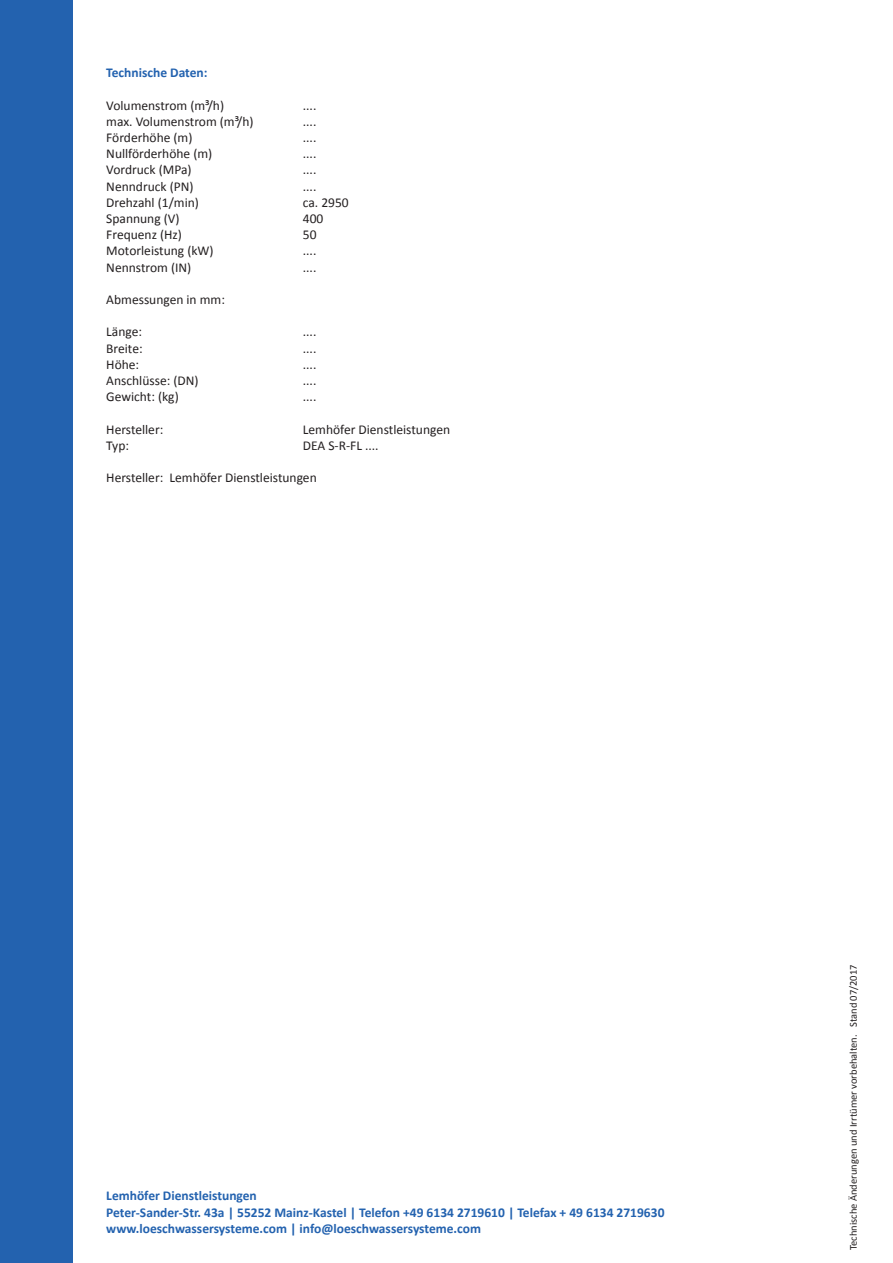
<style>
.page{position:relative;width:893px;height:1263px;background:#fff}
.page>*{position:absolute;margin:0;border:0;box-sizing:border-box;transform-origin:0 0}
.t1{font:13.5px "Calibri";color:#231f20}
.t2{font:700 13.5px "Calibri";color:#2362af}
.t3{font:10.5px "Calibri";color:#231f20}
</style>
<div class="page">
<div style="left:0;top:0;width:72px;height:1263px;background:#2362af"></div>
<p class="t2" style="left:106px;top:64px;width:103px">Technische Daten:</p>
<p class="t1" style="left:106px;top:96px;width:119px">Volumenstrom (m³/h)</p>
<p class="t1" style="left:303px;top:96px;width:15px">....</p>
<p class="t1" style="left:106px;top:113px;width:149px">max. Volumenstrom (m³/h)</p>
<p class="t1" style="left:303px;top:113px;width:15px">....</p>
<p class="t1" style="left:106px;top:129px;width:88px">Förderhöhe (m)</p>
<p class="t1" style="left:303px;top:129px;width:15px">....</p>
<p class="t1" style="left:106px;top:145px;width:108px">Nullförderhöhe (m)</p>
<p class="t1" style="left:303px;top:145px;width:15px">....</p>
<p class="t1" style="left:106px;top:161px;width:87px">Vordruck (MPa)</p>
<p class="t1" style="left:303px;top:161px;width:15px">....</p>
<p class="t1" style="left:106px;top:177px;width:89px">Nenndruck (PN)</p>
<p class="t1" style="left:303px;top:177px;width:15px">....</p>
<p class="t1" style="left:106px;top:194px;width:94px">Drehzahl (1/min)</p>
<p class="t1" style="left:303px;top:194px;width:47px">ca. 2950</p>
<p class="t1" style="left:106px;top:210px;width:75px">Spannung (V)</p>
<p class="t1" style="left:303px;top:210px;width:22px">400</p>
<p class="t1" style="left:106px;top:226px;width:77px">Frequenz (Hz)</p>
<p class="t1" style="left:303px;top:226px;width:15px">50</p>
<p class="t1" style="left:106px;top:242px;width:109px">Motorleistung (kW)</p>
<p class="t1" style="left:303px;top:242px;width:15px">....</p>
<p class="t1" style="left:106px;top:258px;width:87px">Nennstrom (IN)</p>
<p class="t1" style="left:303px;top:258px;width:15px">....</p>
<p class="t1" style="left:106px;top:291px;width:120px">Abmessungen in mm:</p>
<p class="t1" style="left:106px;top:323px;width:37px">Länge:</p>
<p class="t1" style="left:303px;top:323px;width:15px">....</p>
<p class="t1" style="left:106px;top:339px;width:38px">Breite:</p>
<p class="t1" style="left:303px;top:339px;width:15px">....</p>
<p class="t1" style="left:106px;top:356px;width:34px">Höhe:</p>
<p class="t1" style="left:303px;top:356px;width:15px">....</p>
<p class="t1" style="left:106px;top:372px;width:94px">Anschlüsse: (DN)</p>
<p class="t1" style="left:303px;top:372px;width:15px">....</p>
<p class="t1" style="left:106px;top:388px;width:74px">Gewicht: (kg)</p>
<p class="t1" style="left:303px;top:388px;width:15px">....</p>
<p class="t1" style="left:106px;top:420px;width:59px">Hersteller:</p>
<p class="t1" style="left:303px;top:420px;width:149px">Lemhöfer Dienstleistungen</p>
<p class="t1" style="left:106px;top:437px;width:24px">Typ:</p>
<p class="t1" style="left:303px;top:437px;width:77px">DEA S-R-FL ....</p>
<p class="t1" style="left:106px;top:469px;width:212px">Hersteller: Lemhöfer Dienstleistungen</p>
<p class="t2" style="left:106px;top:1187px;width:152px">Lemhöfer Dienstleistungen</p>
<p class="t2" style="left:106px;top:1203px;width:560px">Peter-Sander-Str. 43a | 55252 Mainz-Kastel | Telefon +49 6134 2719610 | Telefax + 49 6134 2719630</p>
<p class="t2" style="left:106px;top:1220px;width:376px">www.loeschwassersysteme.com | info@loeschwassersysteme.com</p>
<p class="t3" style="left:847px;top:1250px;width:287px;rotate:-90deg">Technische Änderungen und Irrtümer vorbehalten. Stand 07/2017</p>
</div>
